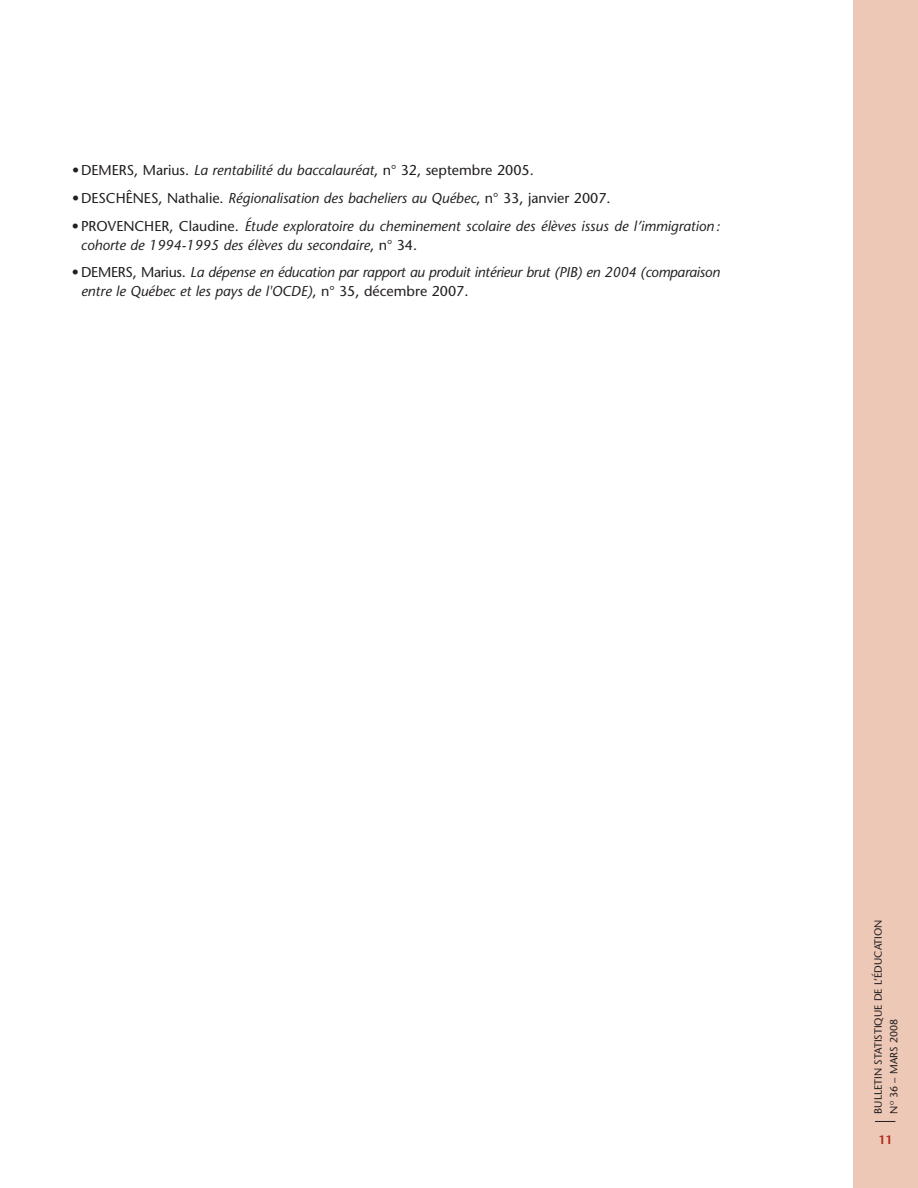
<style>
.page{position:relative;width:918px;height:1188px;background:#fff}
.page>*{position:absolute;margin:0;border:0;box-sizing:border-box;transform-origin:0 0}
.t1{font:italic 14.25px/18.8px "Stone Sans";color:#231f20}
.t2{font:14.25px "Stone Sans";color:#231f20}
.t3{font:600 12px "Stone Sans";color:#b32316}
.t4{font:10.5px/15.8px "Stone Sans";color:#231f20}
.s1{font-style:italic}
.s2{font-style:normal}
</style>
<div class="page">
<div style="left:853px;top:0;width:65px;height:1188px;background:#edc8b7"></div>
<svg style="left:875px;top:1121px;width:20px;height:1px"></svg>
<p class="t2" style="left:72px;top:165px;width:463px">•DEMERS, Marius. <span class="s1">La rentabilité du baccalauréat</span>, n° 32, septembre 2005.</p>
<p class="t2" style="left:72px;top:193px;width:540px">•DESCHÊNES, Nathalie. <span class="s1">Régionalisation des bacheliers au Québec</span>, n° 33, janvier 2007.</p>
<p class="t1" style="left:81px;top:218px;width:641px;text-indent:-9px"><span class="s2">•PROVENCHER, Claudine.</span> Étude exploratoire du cheminement scolaire des élèves issus de l’immigration : cohorte de 1994-1995 des élèves du secondaire<span class="s2">, n° 34.</span></p>
<p class="t1" style="left:81px;top:264px;width:640px;text-indent:-9px"><span class="s2">•DEMERS, Marius.</span> La dépense en éducation par rapport au produit intérieur brut (PIB) en 2004 (comparaison entre le Québec et les pays de l'OCDE)<span class="s2">, n° 35, décembre 2007.</span></p>
<p class="t4" style="left:871px;top:1114px;width:196px;rotate:-90deg">BULLETIN STATISTIQUE DE L’ÉDUCATION<br>N<sup>O</sup> 36 – MARS 2008</p>
<p class="t3" style="left:879px;top:1135px;width:15px">11</p>
</div>
